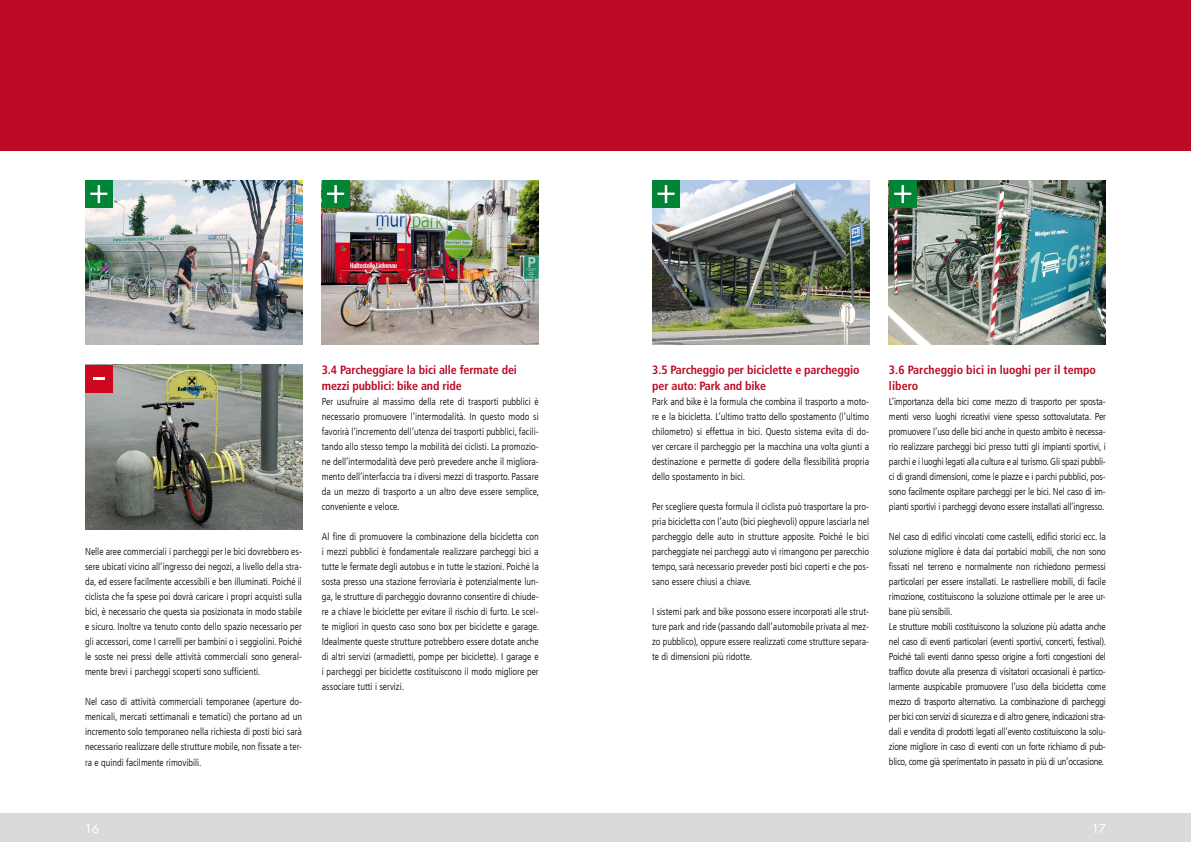
<style>
.page{position:relative;width:1191px;height:842px;background:#fff}
.page>*{position:absolute;margin:0;border:0;box-sizing:border-box;transform-origin:0 0}
.t1{font:700 condensed 12px/16px "Frutiger LT Com";letter-spacing:-.01em;color:#bd0a26}
.t2{font:500 12px "Futura Com";color:#fff}
.t3{font:300 condensed 10px/15px "Frutiger LT Com";letter-spacing:-.01em;color:#000;text-align:justify}
</style>
<div class="page">
<div style="left:0;top:0;width:595px;height:150px;background:#bd0a26"></div>
<div style="left:0;top:814px;width:595px;height:28px;background:#d9dadb"></div>
<div style="left:595px;top:0;width:596px;height:150px;background:#bd0a26"></div>
<div style="left:595px;top:814px;width:596px;height:28px;background:#d9dadb"></div>
<img style="left:322px;top:180px;width:217px;height:165px">
<img style="left:652px;top:180px;width:217px;height:165px">
<img style="left:889px;top:180px;width:217px;height:165px">
<img style="left:85px;top:180px;width:217px;height:165px">
<div style="left:85px;top:180px;width:28px;height:28px;background:#008436"></div>
<svg style="left:90px;top:185px;width:17px;height:18px"></svg>
<img style="left:85px;top:365px;width:217px;height:164px">
<div style="left:85px;top:365px;width:28px;height:27px;background:#cd071e"></div>
<svg style="left:93px;top:377px;width:11px;height:3px"></svg>
<div style="left:322px;top:180px;width:27px;height:28px;background:#008436"></div>
<svg style="left:327px;top:185px;width:17px;height:18px"></svg>
<div style="left:652px;top:180px;width:28px;height:28px;background:#008436"></div>
<svg style="left:657px;top:185px;width:17px;height:18px"></svg>
<div style="left:889px;top:180px;width:27px;height:28px;background:#008436"></div>
<svg style="left:894px;top:185px;width:17px;height:18px"></svg>
<p class="t3" style="left:85px;top:544px;width:218px">Nelle aree commerciali i parcheggi per le bici dovrebbero es&shy;sere ubicati vicino all’ingresso dei negozi, a livello della stra&shy;da, ed essere facilmente accessibili e ben illuminati. Poiché il ciclista che fa spese poi dovrà caricare i propri acquisti sulla bici, è necessario che questa sia posizionata in modo stabile e sicuro. Inoltre va tenuto conto dello spazio necessario per gli accessori, come I carrelli per bambini o i seggiolini. Poiché le soste nei pressi delle attività commerciali sono general&shy;mente brevi i parcheggi scoperti sono sufficienti.</p>
<p class="t3" style="left:85px;top:694px;width:218px">Nel caso di attività commerciali temporanee (aperture do&shy;menicali, mercati settimanali e tematici) che portano ad un incremento solo temporaneo nella richiesta di posti bici sarà necessario realizzare delle strutture mobile, non fissate a ter-</p>
<p class="t3" style="left:85px;top:755px;width:118px">ra e quindi facilmente rimovibili.</p>
<p class="t1" style="left:322px;top:362px;width:197px">3.4 Parcheggiare la bici alle fermate dei mezzi pubblici: bike and ride</p>
<p class="t3" style="left:322px;top:394px;width:219px">Per usufruire al massimo della rete di trasporti pubblici è necessario promuovere l’intermodalità. In questo modo si favorirà l’incremento dell’utenza dei trasporti pubblici, facili&shy;tando allo stesso tempo la mobilità dei ciclisti. La promozio&shy;ne dell’intermodalità deve però prevedere anche il migliora&shy;mento dell’interfaccia tra i diversi mezzi di trasporto. Passare da un mezzo di trasporto a un altro deve essere semplice, conveniente e veloce.</p>
<p class="t3" style="left:322px;top:529px;width:219px">Al fine di promuovere la combinazione della bicicletta con i mezzi pubblici è fondamentale realizzare parcheggi bici a tutte le fermate degli autobus e in tutte le stazioni. Poiché la sosta presso una stazione ferroviaria è potenzialmente lun&shy;ga, le strutture di parcheggio dovranno consentire di chiude&shy;re a chiave le biciclette per evitare il rischio di furto. Le scel&shy;te migliori in questo caso sono box per biciclette e garage.<br>Idealmente queste strutture potrebbero essere dotate anche di altri servizi (armadietti, pompe per biciclette). I garage e i parcheggi per biciclette costituiscono il modo migliore per associare tutti i servizi.</p>
<p class="t1" style="left:652px;top:362px;width:209px">3.5 Parcheggio per biciclette e parcheggio per auto: Park and bike</p>
<p class="t3" style="left:652px;top:394px;width:218px">Park and bike è la formula che combina il trasporto a moto&shy;re e la bicicletta. L’ultimo tratto dello spostamento (l’ultimo chilometro) si effettua in bici. Questo sistema evita di do&shy;ver cercare il parcheggio per la macchina una volta giunti a destinazione e permette di godere della flessibilità propria dello spostamento in bici.</p>
<p class="t3" style="left:652px;top:499px;width:218px">Per scegliere questa formula il ciclista può trasportare la pro&shy;pria bicicletta con l’auto (bici pieghevoli) oppure lasciarla nel parcheggio delle auto in strutture apposite. Poiché le bici parcheggiate nei parcheggi auto vi rimangono per parecchio tempo, sarà necessario preveder posti bici coperti e che pos&shy;sano essere chiusi a chiave.</p>
<p class="t3" style="left:652px;top:604px;width:218px">I sistemi park and bike possono essere incorporati alle strut&shy;ture park and ride (passando dall’automobile privata al mez&shy;zo pubblico), oppure essere realizzati come strutture separa&shy;te di dimensioni più ridotte.</p>
<p class="t1" style="left:889px;top:362px;width:208px">3.6 Parcheggio bici in luoghi per il tempo libero</p>
<p class="t3" style="left:889px;top:394px;width:218px">L’importanza della bici come mezzo di trasporto per sposta&shy;menti verso luoghi ricreativi viene spesso sottovalutata. Per promuovere l’uso delle bici anche in questo ambito è necessa&shy;rio realizzare parcheggi bici presso tutti gli impianti sportivi, i parchi e i luoghi legati alla cultura e al turismo. Gli spazi pubbli&shy;ci di grandi dimensioni, come le piazze e i parchi pubblici, pos&shy;sono facilmente ospitare parcheggi per le bici. Nel caso di im&shy;pianti sportivi i parcheggi devono essere installati all’ingresso.</p>
<p class="t3" style="left:889px;top:529px;width:219px;text-align:left">Nel caso di edifici vincolati come castelli, edifici storici ecc. la soluzione migliore è data dai portabici mobili, che non sono fissati nel terreno e normalmente non richiedono permessi particolari per essere installati. Le rastrelliere mobili, di facile rimozione, costituiscono la soluzione ottimale per le aree ur&shy;bane più sensibili.<br>Le strutture mobili costituiscono la soluzione più adatta anche nel caso di eventi particolari (eventi sportivi, concerti, festival).<br>Poiché tali eventi danno spesso origine a forti congestioni del traffico dovute alla presenza di visitatori occasionali è partico&shy;larmente auspicabile promuovere l’uso della bicicletta come mezzo di trasporto alternativo. La combinazione di parcheggi per bici con servizi di sicurezza e di altro genere, indicazioni stra&shy;dali e vendita di prodotti legati all’evento costituiscono la solu&shy;zione migliore in caso di eventi con un forte richiamo di pub&shy;blico, come già sperimentato in passato in più di un’occasione.</p>
<p class="t2" style="left:85px;top:819px;width:15px">16</p>
<p class="t2" style="left:1092px;top:819px;width:15px">17</p>
</div>
